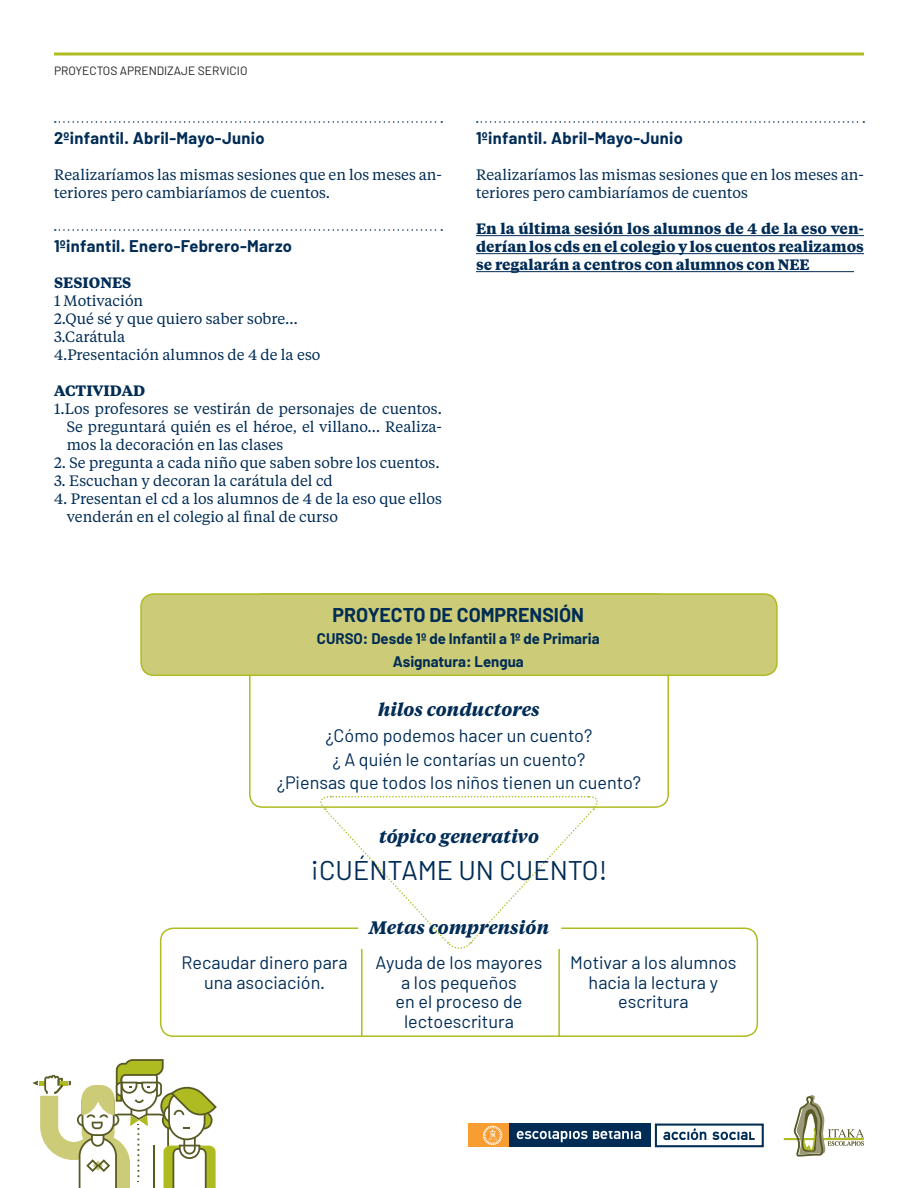
<style>
.page{position:relative;width:918px;height:1188px;background:#fff}
.page>*{position:absolute;margin:0;border:0;box-sizing:border-box;transform-origin:0 0}
.TEXTO_TABLAS{font:27px "Barlow";color:#002c55}
.TEXTO_TABLAS-2{font:700 19.5px "Barlow";color:#002c55}
.TEXTO_TABLAS-3{font:18px/19.5px "Barlow";color:#002c55;text-align:center}
.LADILLO_PEQUEÑO{font:italic 700 18px "Tiempos Text";color:#002c55}
.LADILLO{font:700 16.5px "Barlow";letter-spacing:.02em;color:#002c55}
.t1{font:15px/18px "Tiempos Text";color:#002c55}
.LADILLO_PEQUEÑO-2{font:700 15px/18px "Tiempos Text";color:#002c55;text-align:justify}
.TEXTO_TABLAS-4{font:700 15px "Barlow";color:#002c55}
.t2{font:12px "Barlow";color:#231f20}
</style>
<div class="page">
<svg style="left:317px;top:796px;width:283px;height:153px"></svg>
<div style="left:249px;top:593px;width:420px;height:215px;border:2px solid #aebc21;border-radius:13px"></div>
<div style="left:160px;top:928px;width:598px;height:109px;border:2px solid #aebc21;border-radius:13px"></div>
<svg style="left:32px;top:1059px;width:185px;height:129px"></svg>
<hr style="left:784px;top:1138px;width:80px;height:2px;background:#aebc21">
<svg style="left:794px;top:1095px;width:70px;height:62px"></svg>
<svg style="left:55px;top:121px;width:387px;height:2px"></svg>
<svg style="left:55px;top:229px;width:387px;height:2px"></svg>
<svg style="left:477px;top:121px;width:387px;height:2px"></svg>
<hr style="left:476px;top:235px;width:388px;height:1px;background:#002c55">
<hr style="left:476px;top:253px;width:388px;height:1px;background:#002c55">
<hr style="left:476px;top:271px;width:378px;height:1px;background:#002c55">
<div style="left:655px;top:1124px;width:109px;height:23px;border:2px solid #002c55"></div>
<div style="left:483px;top:1124px;width:168px;height:23px;background:#002c55"></div>
<div style="left:468px;top:1124px;width:40px;height:23px;background:#f89d31"></div>
<svg style="left:483px;top:1126px;width:19px;height:19px"></svg>
<svg style="left:517px;top:1131px;width:124px;height:11px"></svg>
<svg style="left:663px;top:1128px;width:92px;height:12px"></svg>
<svg style="left:54px;top:52px;width:810px;height:4px;background:#c2cc58"></svg>
<div style="left:141px;top:594px;width:636px;height:81px;background:#cccb77;border-radius:13px"></div>
<div style="left:140px;top:593px;width:638px;height:83px;border:2px solid #aebc21;border-radius:13px"></div>
<hr style="left:361px;top:949px;width:2px;height:88px;background:#aebc21">
<hr style="left:558px;top:949px;width:2px;height:88px;background:#aebc21">
<p class="t2" style="left:54px;top:63px;width:195px">PROYECTOS APRENDIZAJE SERVICIO</p>
<p class="LADILLO" style="left:54px;top:128px;width:212px">2ºinfantil. Abril-Mayo-Junio</p>
<p class="t1" style="left:54px;top:165px;width:389px">Realizaríamos las mismas sesiones que en los meses an&shy;teriores pero cambiaríamos de cuentos.</p>
<p class="LADILLO" style="left:54px;top:236px;width:240px">1ºinfantil. Enero-Febrero-Marzo</p>
<p class="LADILLO_PEQUEÑO-2" style="left:54px;top:273px;width:79px">SESIONES</p>
<p class="t1" style="left:54px;top:291px;width:91px">1 Motivación</p>
<p class="t1" style="left:54px;top:309px;width:246px">2.Qué sé y que quiero saber sobre…</p>
<p class="t1" style="left:54px;top:327px;width:73px">3.Carátula</p>
<p class="t1" style="left:54px;top:345px;width:268px">4.Presentación alumnos de 4 de la eso</p>
<p class="LADILLO_PEQUEÑO-2" style="left:54px;top:381px;width:93px">ACTIVIDAD</p>
<p class="t1" style="left:67px;top:399px;width:377px;text-align:justify;text-indent:-13px">1.Los profesores se vestirán de personajes de cuentos.<br>Se preguntará quién es el héroe, el villano… Realiza&shy;mos la decoración en las clases</p>
<p class="t1" style="left:54px;top:453px;width:387px">2. Se pregunta a cada niño que saben sobre los cuentos.</p>
<p class="t1" style="left:54px;top:471px;width:280px">3. Escuchan y decoran la carátula del cd</p>
<p class="t1" style="left:67px;top:489px;width:377px;text-indent:-13px">4. Presentan el cd a los alumnos de 4 de la eso que ellos venderán en el colegio al final de curso</p>
<p class="LADILLO" style="left:476px;top:128px;width:208px">1ºinfantil. Abril-Mayo-Junio</p>
<p class="t1" style="left:476px;top:165px;width:389px">Realizaríamos las mismas sesiones que en los meses an&shy;teriores pero cambiaríamos de cuentos</p>
<p class="LADILLO_PEQUEÑO-2" style="left:476px;top:219px;width:389px">En la última sesión los alumnos de 4 de la eso ven&shy;derían los cds en el colegio y los cuentos realizamos se regalarán a centros con alumnos con NEE</p>
<p class="TEXTO_TABLAS-2" style="left:333px;top:603px;width:253px">PROYECTO DE COMPRENSIÓN</p>
<p class="TEXTO_TABLAS-4" style="left:317px;top:630px;width:284px">CURSO: Desde 1º de Infantil a 1º de Primaria</p>
<p class="TEXTO_TABLAS-4" style="left:393px;top:652px;width:133px">Asignatura: Lengua</p>
<p class="LADILLO_PEQUEÑO" style="left:378px;top:697px;width:163px">hilos conductores</p>
<p class="TEXTO_TABLAS-3" style="left:326px;top:725px;width:268px">¿Cómo podemos hacer un cuento?</p>
<p class="TEXTO_TABLAS-3" style="left:333px;top:749px;width:254px">¿ A quién le contarías un cuento?</p>
<p class="TEXTO_TABLAS-3" style="left:277px;top:773px;width:366px">¿Piensas que todos los niños tienen un cuento?</p>
<p class="LADILLO_PEQUEÑO" style="left:379px;top:824px;width:161px">tópico generativo</p>
<p class="TEXTO_TABLAS" style="left:311px;top:853px;width:298px">¡CUÉNTAME UN CUENTO!</p>
<p class="LADILLO_PEQUEÑO" style="left:369px;top:915px;width:182px">Metas comprensión</p>
<p class="TEXTO_TABLAS-3" style="left:182px;top:952px;width:168px">Recaudar dinero para una asociación.</p>
<p class="TEXTO_TABLAS-3" style="left:376px;top:952px;width:168px">Ayuda de los mayores a los pequeños<br>en el proceso de lectoescritura</p>
<p class="TEXTO_TABLAS-3" style="left:570px;top:952px;width:168px">Motivar a los alumnos hacia la lectura y escritura</p>
</div>
